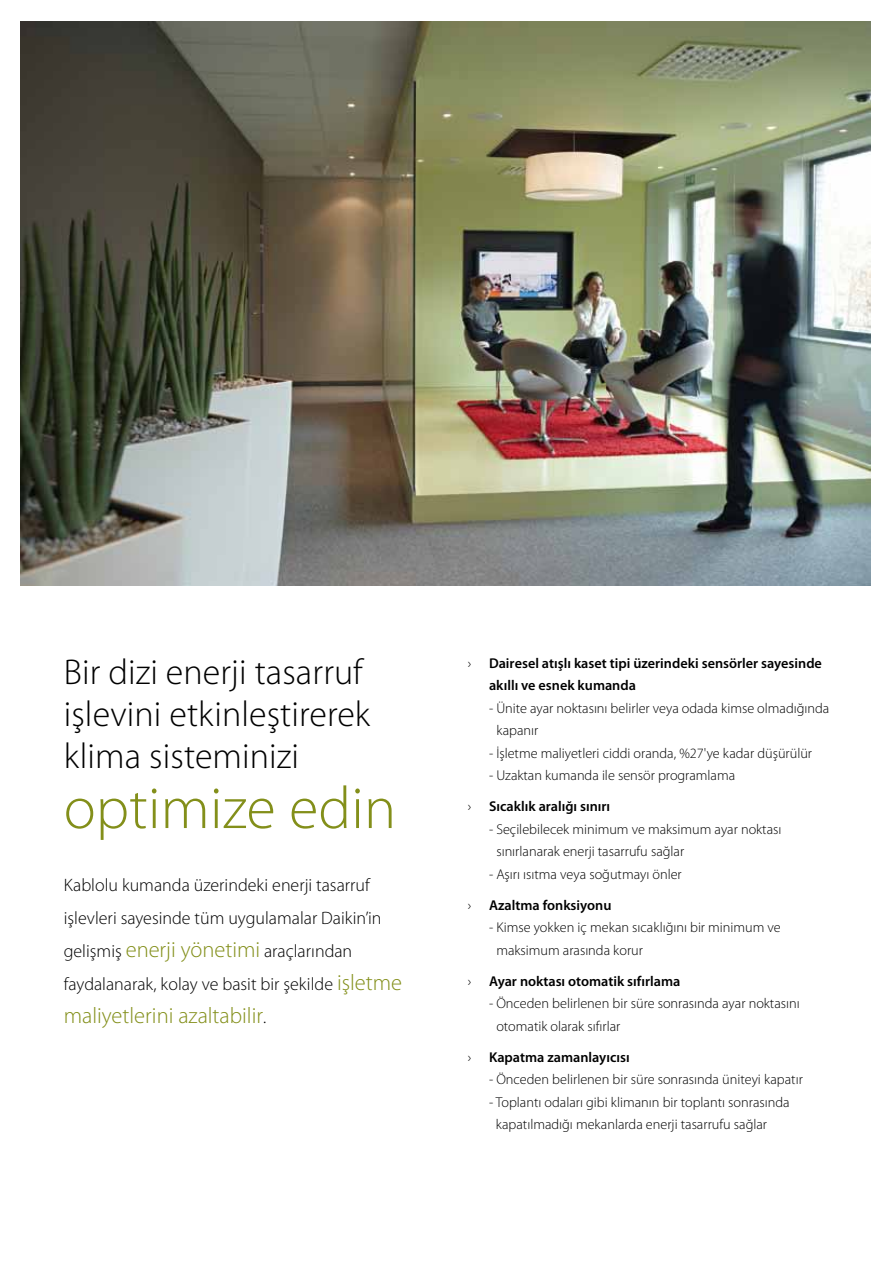
<style>
.page{position:relative;width:893px;height:1263px;background:#fff}
.page>*{position:absolute;margin:0;border:0;box-sizing:border-box;transform-origin:0 0}
.t1{font:300 60px "Myriad Pro";letter-spacing:.005em;color:#838f1a}
.t2{font:300 36px/42px "Myriad Pro";letter-spacing:.005em;color:#000}
.t3{font:300 22.5px "Myriad Pro";color:#838f1a}
.t4{font:300 18px/33px "Myriad Pro";color:#000}
.t5{font:300 14.25px/22.5px "Myriad Pro";color:#000}
.t6{font:600 14.25px/22.5px "Myriad Pro";color:#000}
.s1{font-size:22.5px;color:#838f1a}
.s2{font-size:18px;color:#000}
.s3{font-weight:300}
.s4{font-weight:600}
</style>
<div class="page">
<img style="left:20px;top:21px;width:851px;height:564px">
<hr style="left:0;top:0;width:1px;height:585px;background:#c0baaf">
<h2 class="t2" style="left:64px;top:652px;width:308px">Bir dizi enerji tasarruf işlevini etkinleştirerek klima sisteminizi</h2>
<h1 class="t1" style="left:64px;top:775px;width:334px">optimize edin</h1>
<p class="t4" style="left:64px;top:869px;width:340px">Kablolu kumanda üzerindeki enerji tasarruf işlevleri sayesinde tüm uygulamalar Daikin’in gelişmiş <span class="s1">enerji yönetimi</span> araçlarından faydalanarak, kolay ve basit bir şekilde <span class="s1">işletme</span></p>
<h3 class="t3" style="left:64px;top:1003px;width:204px">maliyetlerini azaltabilir<span class="s2">.</span></h3>
<p class="t6" style="left:489px;top:652px;width:334px;text-indent:-21px"><span class="s3">›</span> Dairesel atışlı kaset tipi üzerindeki sensörler sayesinde akıllı ve esnek kumanda</p>
<p class="t5" style="left:496px;top:697px;width:334px;text-indent:-7px">- Ünite ayar noktasını belirler veya odada kimse olmadığında kapanır</p>
<p class="t5" style="left:489px;top:742px;width:325px">- İşletme maliyetleri ciddi oranda, %27'ye kadar düşürülür</p>
<p class="t5" style="left:468px;top:760px;width:269px;line-height:31px;text-indent:21px">- Uzaktan kumanda ile sensör programlama › <span class="s4">Sıcaklık aralığı sınırı</span></p>
<p class="t5" style="left:496px;top:818px;width:287px;text-indent:-7px">- Seçilebilecek minimum ve maksimum ayar noktası sınırlanarak enerji tasarrufu sağlar</p>
<p class="t5" style="left:468px;top:859px;width:216px;line-height:31px;text-indent:21px">- Aşırı ısıtma veya soğutmayı önler › <span class="s4">Azaltma fonksiyonu</span></p>
<p class="t5" style="left:496px;top:916px;width:286px;text-indent:-7px">- Kimse yokken iç mekan sıcaklığını bir minimum ve maksimum arasında korur</p>
<p class="t6" style="left:468px;top:970px;width:214px"><span class="s3">›</span> Ayar noktası otomatik sıfırlama</p>
<p class="t5" style="left:496px;top:992px;width:305px;text-indent:-7px">- Önceden belirlenen bir süre sonrasında ayar noktasını otomatik olarak sıfırlar</p>
<p class="t6" style="left:468px;top:1046px;width:163px"><span class="s3">›</span> Kapatma zamanlayıcısı</p>
<p class="t5" style="left:489px;top:1068px;width:315px">- Önceden belirlenen bir süre sonrasında üniteyi kapatır</p>
<p class="t5" style="left:496px;top:1091px;width:295px;text-indent:-7px">- Toplantı odaları gibi klimanın bir toplantı sonrasında kapatılmadığı mekanlarda enerji tasarrufu sağlar</p>
</div>
